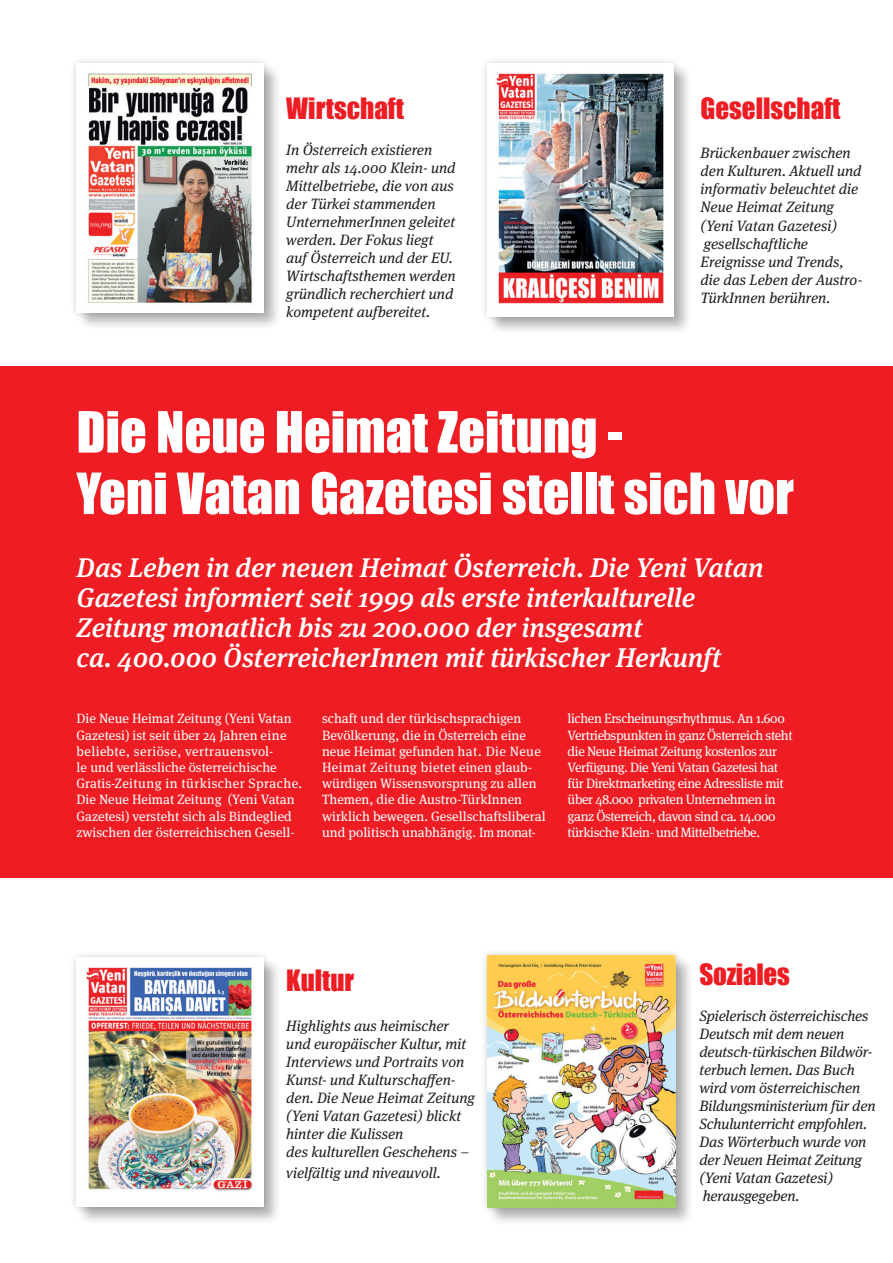
<style>
.page{position:relative;width:893px;height:1263px;background:#fff}
.page>*{position:absolute;margin:0;border:0;box-sizing:border-box;transform-origin:0 0}
.t1{font:52.5px/61.5px "Impact";color:#fff}
.t2{font:italic 500 27px/30px "Meta Serif Pro";color:#fff}
.t3{font:27px "Impact";color:#ee1d23}
.t4{font:italic 15px/18px "Meta Serif Pro";color:#231f20}
.t5{font:13.5px/16.2px "Meta Serif Pro";color:#fff}
.t6{font:13.5px/16.2px "Meta Serif Pro";letter-spacing:-.03em;color:#fff}
</style>
<div class="page">
<div style="left:488px;top:956px;width:206px;height:270px;background:#231f20;opacity:.31"></div>
<div style="left:480px;top:948px;width:203px;height:267px;background:#000;opacity:.22"></div>
<img style="left:488px;top:956px;width:187px;height:251px">
<div style="left:0;top:367px;width:893px;height:511px;background:#ee1d23"></div>
<div style="left:77px;top:64px;width:204px;height:267px;background:#231f20;opacity:.31"></div>
<div style="left:69px;top:56px;width:202px;height:264px;background:#000;opacity:.22"></div>
<img style="left:77px;top:64px;width:186px;height:249px">
<div style="left:77px;top:958px;width:204px;height:267px;background:#231f20;opacity:.31"></div>
<div style="left:69px;top:950px;width:202px;height:264px;background:#000;opacity:.22"></div>
<img style="left:77px;top:958px;width:186px;height:249px">
<div style="left:488px;top:64px;width:204px;height:271px;background:#231f20;opacity:.31"></div>
<div style="left:480px;top:56px;width:202px;height:268px;background:#000;opacity:.22"></div>
<img style="left:488px;top:64px;width:186px;height:253px">
<h2 class="t3" style="left:286px;top:88px;width:119px">Wirtschaft</h2>
<p class="t4" style="left:286px;top:140px;width:171px">In Österreich existieren mehr als 14.000 Klein- und<br>Mittelbetriebe, die von aus der Türkei stammenden<br>UnternehmerInnen geleitet werden. Der Fokus liegt auf Österreich und der EU.<br>Wirtschaftsthemen werden gründlich recherchiert und kompetent aufbereitet.</p>
<h2 class="t3" style="left:701px;top:87px;width:141px">Gesellschaft</h2>
<p class="t4" style="left:701px;top:143px;width:163px">Brückenbauer zwischen den Kulturen. Aktuell und informativ beleuchtet die<br>Neue Heimat Zeitung (Yeni Vatan Gazetesi) gesellschaftliche<br>Ereignisse und Trends, die das Leben der Austro-<br>TürkInnen berühren.</p>
<h1 class="t1" style="left:77px;top:400px;width:719px">Die Neue Heimat Zeitung -<br>Yeni Vatan Gazetesi stellt sich vor</h1>
<h2 class="t2" style="left:77px;top:550px;width:688px">Das Leben in der neuen Heimat Österreich. Die Yeni Vatan Gazetesi informiert seit 1999 als erste interkulturelle Zeitung monatlich bis zu 200.000 der insgesamt<br>ca. 400.000 ÖsterreicherInnen mit türkischer Herkunft</h2>
<p class="t5" style="left:77px;top:710px;width:227px">Die Neue Heimat Zeitung (Yeni Vatan Gazetesi) ist seit über 24 Jahren eine beliebte, seriöse, vertrauensvol-<br>le und verlässliche österreichische Gratis-Zeitung in türkischer Sprache.<br>Die Neue Heimat Zeitung (Yeni Vatan Gazetesi) versteht sich als Bindeglied zwischen der österreichischen Gesell-</p>
<p class="t5" style="left:322px;top:710px;width:225px">schaft und der türkischsprachigen Bevölkerung, die in Österreich eine neue Heimat gefunden hat. Die Neue Heimat Zeitung bietet einen glaub&shy;würdigen Wissensvorsprung zu allen Themen, die die Austro-TürkInnen wirklich bewegen. Gesellschaftsliberal und politisch unabhängig. Im monat-</p>
<p class="t6" style="left:568px;top:710px;width:227px">lichen Erscheinungsrhythmus. An 1.600<br>Vertriebspunkten in ganz Österreich steht die Neue Heimat Zeitung kostenlos zur Verfügung. Die Yeni Vatan Gazetesi hat für Direktmarketing eine Adressliste mit über 48.000 privaten Unternehmen in ganz Österreich, davon sind ca. 14.000 türkische Klein- und Mittelbetriebe.</p>
<h2 class="t3" style="left:286px;top:959px;width:69px">Kultur</h2>
<p class="t4" style="left:286px;top:1015px;width:190px">Highlights aus heimischer und europäischer Kultur, mit<br>Interviews und Portraits von<br>Kunst- und Kulturschaffen&shy;den. Die Neue Heimat Zeitung (Yeni Vatan Gazetesi) blickt hinter die Kulissen<br>des kulturellen Geschehens –</p>
<p class="t4" style="left:286px;top:1163px;width:156px">vielfältig und niveauvoll.</p>
<h2 class="t3" style="left:699px;top:954px;width:92px">Soziales</h2>
<p class="t4" style="left:699px;top:1006px;width:177px">Spielerisch österreichisches<br>Deutsch mit dem neuen deutsch-türkischen Bildwör&shy;terbuch lernen. Das Buch wird vom österreichischen<br>Bildungsministerium für den<br>Schulunterricht empfohlen.<br>Das Wörterbuch wurde von der Neuen Heimat Zeitung (Yeni Vatan Gazetesi) herausgegeben.</p>
</div>
